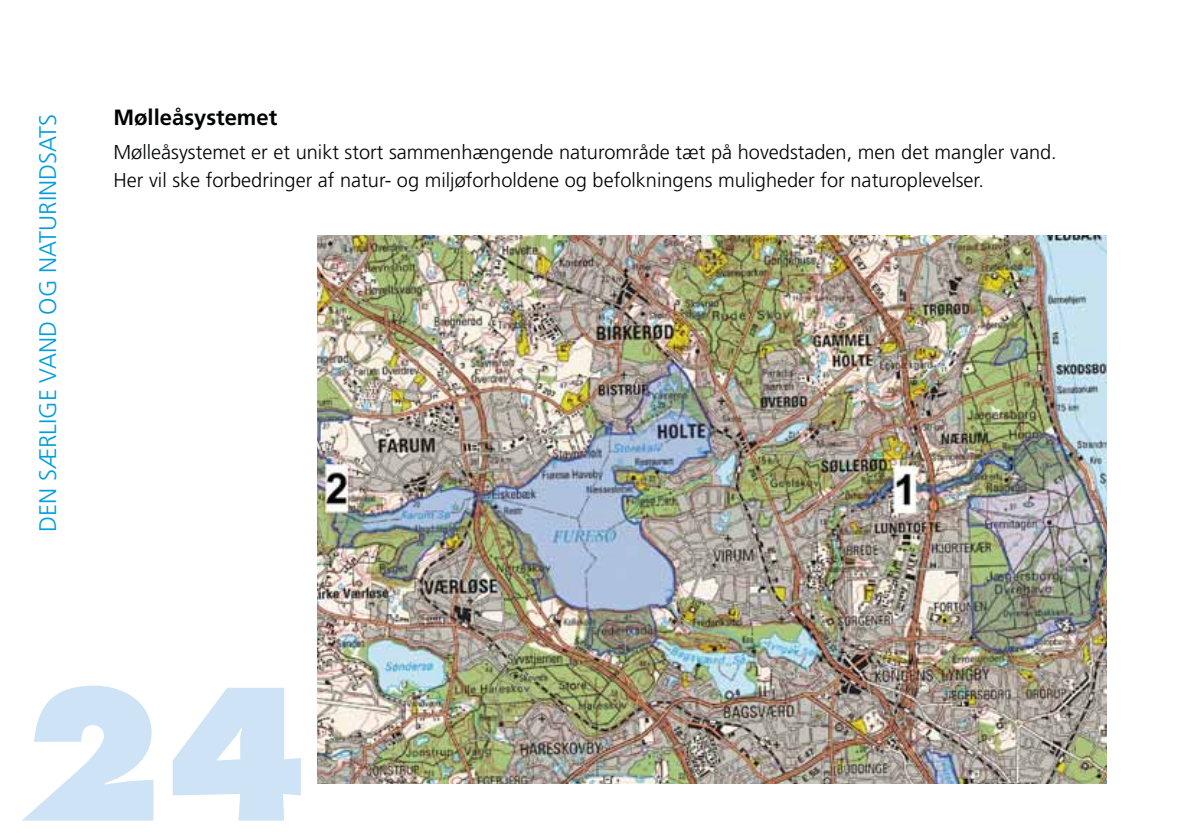
<style>
.page{position:relative;width:1191px;height:840px;background:#fff}
.page>*{position:absolute;margin:0;border:0;box-sizing:border-box;transform-origin:0 0}
.t1{font:800 176px "Futura";color:#cee4f6}
.t2{font:300 24px "Frutiger";color:#009ddd}
.t3{font:700 22px "Frutiger";color:#010202}
.t4{font:300 20px/28px "Frutiger";color:#010202}
</style>
<div class="page">
<img style="left:318px;top:236px;width:788px;height:546px">
<p class="t2" style="left:38px;top:532px;width:420px;rotate:-90deg">DEN SÆRLIGE VAND OG NATURINDSATS</p>
<p class="t3" style="left:113px;top:108px;width:165px">Mølleåsystemet</p>
<p class="t4" style="left:113px;top:139px;width:945px">Mølleåsystemet er et unikt stort sammenhængende naturområde tæt på hovedstaden, men det mangler vand.<br>Her vil ske forbedringer af natur- og miljøforholdene og befolkningens muligheder for naturoplevelser.</p>
<h1 class="t1" style="left:17px;top:677px;width:294px">24</h1>
</div>
